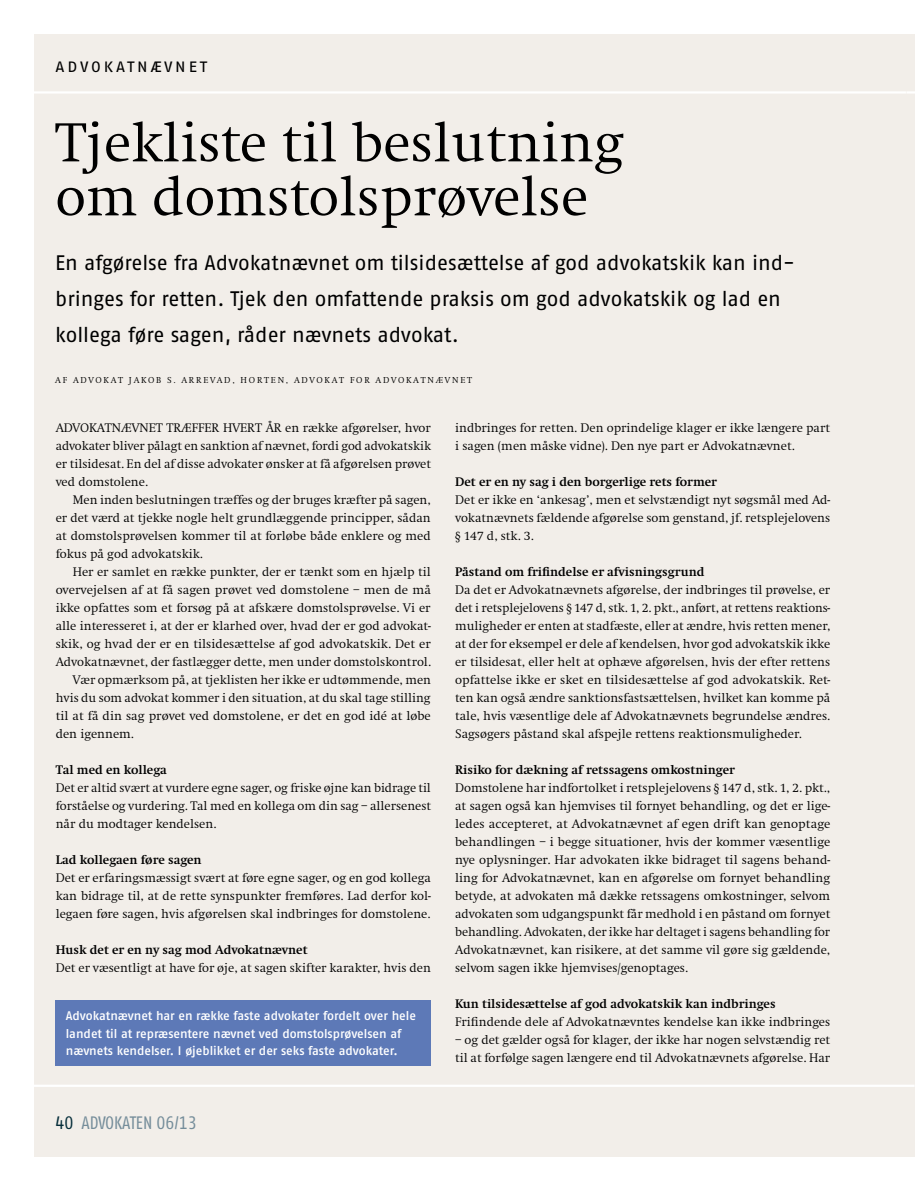
<style>
.page{position:relative;width:915px;height:1191px;background:#fff}
.page>*{position:absolute;margin:0;border:0;box-sizing:border-box;transform-origin:0 0}
.t1{font:300 57px/54px "Swift EF";color:#000}
.t2{font:21px/36px "Fago No";letter-spacing:-.005em;color:#000}
.t3{font:18px "Fago Co Regular Tf";color:#758d9a}
.t4{font:15px "Fago Ex";letter-spacing:.195em;color:#000}
.t5{font:300 12.9px/18px "Swift EF";color:#000;text-align:justify}
.t6{font:700 12.9px "Swift EF";color:#000}
.t7{font:12.45px/17.7px "Fago No Med";letter-spacing:-.005em;color:#fff}
.t8{font:300 9px "Swift EF";letter-spacing:.2em;color:#000}
.s1{color:#062e3a}
</style>
<div class="page">
<hr style="left:914px;top:34px;width:1px;height:1123px;background:#f2eee9">
<div style="left:34px;top:34px;width:880px;height:1123px;background:#f2eee9"></div>
<hr style="left:0;top:1084px;width:914px;height:3px;background:#fff">
<hr style="left:0;top:91px;width:905px;height:3px;background:#fff">
<svg style="left:906px;top:91px;width:8px;height:3px"></svg>
<div style="left:55px;top:999px;width:375px;height:66px;background:#5d79b7"></div>
<p class="t4" style="left:56px;top:58px;width:131px">AD VO KATN ÆVNET</p>
<h1 class="t1" style="left:55px;top:117px;width:570px">Tjekliste til beslutning om domstolsprøvelse</h1>
<h2 class="t2" style="left:55px;top:244px;width:740px">En afgørelse fra Advokatnævnet om tilsidesættelse af god advokatskik kan ind&shy;bringes for retten. Tjek den omfattende praksis om god advokatskik og lad en kollega føre sagen, råder nævnets advokat.</h2>
<p class="t8" style="left:55px;top:375px;width:26px">Af adv</p>
<p class="t8" style="left:95px;top:375px;width:16px">okat</p>
<p class="t8" style="left:129px;top:375px;width:68px">Jak ob S. Arrevad</p>
<p class="t8" style="left:232px;top:375px;width:32px">, Horte</p>
<p class="t8" style="left:277px;top:375px;width:25px">n, adv</p>
<p class="t8" style="left:316px;top:375px;width:16px">okat</p>
<p class="t8" style="left:350px;top:375px;width:64px">f or Adv okat</p>
<p class="t8" style="left:427px;top:375px;width:40px">næv net</p>
<p class="t5" style="left:56px;top:419px;width:377px;text-indent:210px">år en række afgørelser, hvor advokater bliver pålagt en sanktion af nævnet, fordi god advokatskik er tilsidesat. En del af disse advokater ønsker at få afgørelsen prøvet ved domstolene.</p>
<p class="t5" style="left:56px;top:491px;width:376px;text-indent:17px">Men inden beslutningen træffes og der bruges kræfter på sagen, er det værd at tjekke nogle helt grundlæggende principper, sådan at domstolsprøvelsen kommer til at forløbe både enklere og med fokus på god advokatskik.</p>
<p class="t5" style="left:73px;top:563px;width:359px">Her er samlet en række punkter, der er tænkt som en hjælp til</p>
<p class="t5" style="left:56px;top:581px;width:376px">overvejelsen af at få sagen prøvet ved domstolene – men de må</p>
<p class="t5" style="left:56px;top:599px;width:376px">ikke opfattes som et forsøg på at afskære domstolsprøvelse. Vi er</p>
<p class="t5" style="left:56px;top:617px;width:376px">alle interesseret i, at der er klarhed over, hvad der er god advokat-</p>
<p class="t5" style="left:56px;top:635px;width:376px">skik, og hvad der er en tilsidesættelse af god advokatskik. Det er</p>
<p class="t5" style="left:56px;top:653px;width:376px">Advokatnævnet, der fastlægger dette, men under domstolskontrol.</p>
<p class="t5" style="left:73px;top:671px;width:359px">Vær opmærksom på, at tjeklisten her ikke er udtømmende, men</p>
<p class="t5" style="left:56px;top:689px;width:376px">hvis du som advokat kommer i den situation, at du skal tage stilling</p>
<p class="t5" style="left:56px;top:707px;width:376px">til at få din sag prøvet ved domstolene, er det en god idé at løbe</p>
<p class="t5" style="left:56px;top:725px;width:80px">den igennem.</p>
<p class="t6" style="left:56px;top:763px;width:113px">Tal med en kollega</p>
<p class="t5" style="left:56px;top:779px;width:376px">Det er altid svært at vurdere egne sager, og friske øjne kan bidrage til forståelse og vurdering. Tal med en kollega om din sag – allersenest når du modtager kendelsen.</p>
<p class="t6" style="left:56px;top:853px;width:147px">Lad kollegaen føre sagen</p>
<p class="t5" style="left:56px;top:869px;width:376px">Det er erfaringsmæssigt svært at føre egne sager, og en god kollega kan bidrage til, at de rette synspunkter fremføres. Lad derfor kol&shy;legaen føre sagen, hvis afgørelsen skal indbringes for domstolene.</p>
<p class="t6" style="left:56px;top:943px;width:253px">Husk det er en ny sag mod Advokatnævnet</p>
<p class="t5" style="left:56px;top:959px;width:376px">Det er væsentligt at have for øje, at sagen skifter karakter, hvis den</p>
<p class="t5" style="left:56px;top:419px;width:144px">Advokatnævnet træffer</p>
<p class="t5" style="left:223px;top:419px;width:9px">hvert</p>
<p class="t7" style="left:66px;top:1006px;width:351px">Advokatnævnet har en række faste advokater fordelt over hele landet til at repræsentere nævnet ved domstolsprøvelsen af nævnets kendelser. I øjeblikket er der seks faste advokater.</p>
<h3 class="t3" style="left:56px;top:1112px;width:143px"><span class="s1">40</span> ADVOKATEN 06/13</h3>
<p class="t5" style="left:455px;top:419px;width:376px">indbringes for retten. Den oprindelige klager er ikke længere part i sagen (men måske vidne). Den nye part er Advokatnævnet.</p>
<p class="t6" style="left:455px;top:475px;width:263px">Det er en ny sag i den borgerlige rets former</p>
<p class="t5" style="left:455px;top:491px;width:376px">Det er ikke en ‘ankesag’, men et selvstændigt nyt søgsmål med Ad&shy;vokatnævnets fældende afgørelse som genstand, jf. retsplejelovens § 147 d, stk. 3.</p>
<p class="t6" style="left:455px;top:565px;width:251px">Påstand om frifindelse er afvisningsgrund</p>
<p class="t5" style="left:455px;top:581px;width:376px">Da det er Advokatnævnets afgørelse, der indbringes til prøvelse, er det i retsplejelovens § 147 d, stk. 1, 2. pkt., anført, at rettens reaktions&shy;muligheder er enten at stadfæste, eller at ændre, hvis retten mener, at der for eksempel er dele af kendelsen, hvor god advokatskik ikke er tilsidesat, eller helt at ophæve afgørelsen, hvis der efter rettens opfattelse ikke er sket en tilsidesættelse af god advokatskik. Ret&shy;ten kan også ændre sanktionsfastsættelsen, hvilket kan komme på tale, hvis væsentlige dele af Advokatnævnets begrundelse ændres.<br>Sagsøgers påstand skal afspejle rettens reaktionsmuligheder.</p>
<p class="t6" style="left:455px;top:763px;width:281px">Risiko for dækning af retssagens omkostninger</p>
<p class="t5" style="left:455px;top:779px;width:376px">Domstolene har indfortolket i retsplejelovens § 147 d, stk. 1, 2. pkt., at sagen også kan hjemvises til fornyet behandling, og det er lige&shy;ledes accepteret, at Advokatnævnet af egen drift kan genoptage behandlingen – i begge situationer, hvis der kommer væsentlige nye oplysninger. Har advokaten ikke bidraget til sagens behand&shy;ling for Advokatnævnet, kan en afgørelse om fornyet behandling betyde, at advokaten må dække retssagens omkostninger, selvom advokaten som udgangspunkt får medhold i en påstand om fornyet behandling. Advokaten, der ikke har deltaget i sagens behandling for Advokatnævnet, kan risikere, at det samme vil gøre sig gældende, selvom sagen ikke hjemvises/genoptages.</p>
<p class="t6" style="left:455px;top:997px;width:322px">Kun tilsidesættelse af god advokatskik kan indbringes</p>
<p class="t5" style="left:455px;top:1013px;width:376px">Frifindende dele af Advokatnævntes kendelse kan ikke indbringes</p>
<p class="t5" style="left:455px;top:1031px;width:376px">– og det gælder også for klager, der ikke har nogen selvstændig ret til at forfølge sagen længere end til Advokatnævnets afgørelse. Har</p>
</div>
